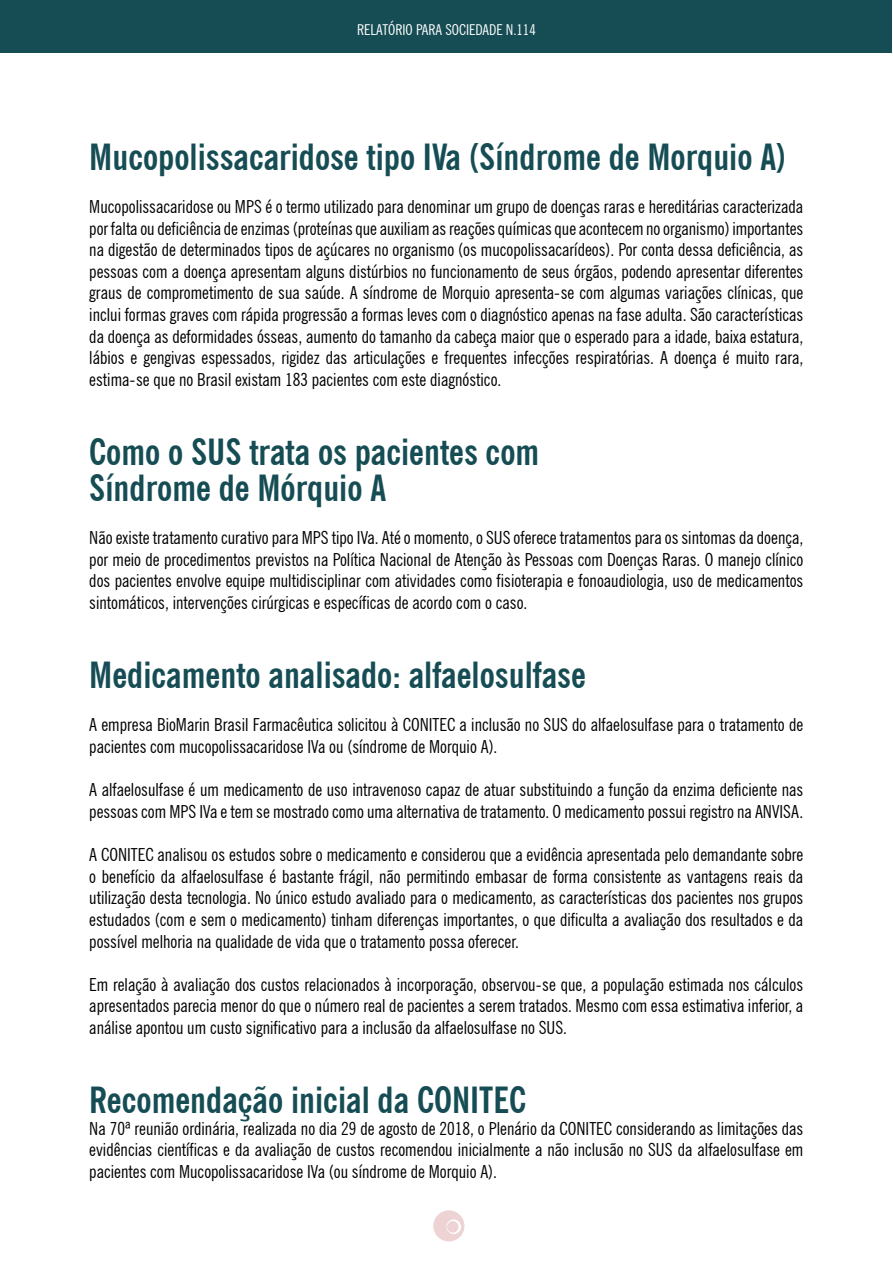
<style>
.page{position:relative;width:893px;height:1263px;background:#fff}
.page>*{position:absolute;margin:0;border:0;box-sizing:border-box;transform-origin:0 0}
.t1{font:700 condensed 36px/36px "News Gothic BT";color:#164d54}
.t2{font:condensed 18px/21.6px "News Gothic BT";color:#000;text-align:justify}
.t3{font:condensed 15px "News Gothic BT";color:#fff}
</style>
<div class="page">
<div style="left:1px;top:0;width:891px;height:52px;background:#164d54"></div>
<svg style="left:433px;top:1210px;width:31px;height:31px"></svg>
<svg style="left:447px;top:1221px;width:12px;height:12px"></svg>
<p class="t3" style="left:357px;top:20px;width:180px">RELATÓRIO PARA SOCIEDADE N.114</p>
<h1 class="t1" style="left:89px;top:139px;width:699px">Mucopolissacaridose tipo IVa (Síndrome de Morquio A)</h1>
<p class="t2" style="left:89px;top:196px;width:716px">Mucopolissacaridose ou MPS é o termo utilizado para denominar um grupo de doenças raras e hereditárias caracterizada por falta ou deficiência de enzimas (proteínas que auxiliam as reações químicas que acontecem no organismo) importantes na digestão de determinados tipos de açúcares no organismo (os mucopolissacarídeos). Por conta dessa deficiência, as pessoas com a doença apresentam alguns distúrbios no funcionamento de seus órgãos, podendo apresentar diferentes graus de comprometimento de sua saúde. A síndrome de Morquio apresenta-se com algumas variações clínicas, que inclui formas graves com rápida progressão a formas leves com o diagnóstico apenas na fase adulta. São características da doença as deformidades ósseas, aumento do tamanho da cabeça maior que o esperado para a idade, baixa estatura, lábios e gengivas espessados, rigidez das articulações e frequentes infecções respiratórias. A doença é muito rara, estima-se que no Brasil existam 183 pacientes com este diagnóstico.</p>
<h1 class="t1" style="left:89px;top:434px;width:452px">Como o SUS trata os pacientes com<br>Síndrome de Mórquio A</h1>
<p class="t2" style="left:89px;top:527px;width:716px">Não existe tratamento curativo para MPS tipo IVa. Até o momento, o SUS oferece tratamentos para os sintomas da doença, por meio de procedimentos previstos na Política Nacional de Atenção às Pessoas com Doenças Raras. O manejo clínico dos pacientes envolve equipe multidisciplinar com atividades como fisioterapia e fonoaudiologia, uso de medicamentos sintomáticos, intervenções cirúrgicas e específicas de acordo com o caso.</p>
<h1 class="t1" style="left:89px;top:657px;width:498px">Medicamento analisado: alfaelosulfase</h1>
<p class="t2" style="left:89px;top:714px;width:715px">A empresa BioMarin Brasil Farmacêutica solicitou à CONITEC a inclusão no SUS do alfaelosulfase para o tratamento de pacientes com mucopolissacaridose IVa ou (síndrome de Morquio A).</p>
<p class="t2" style="left:89px;top:779px;width:716px">A alfaelosulfase é um medicamento de uso intravenoso capaz de atuar substituindo a função da enzima deficiente nas pessoas com MPS IVa e tem se mostrado como uma alternativa de tratamento. O medicamento possui registro na ANVISA.</p>
<p class="t2" style="left:89px;top:844px;width:716px">A CONITEC analisou os estudos sobre o medicamento e considerou que a evidência apresentada pelo demandante sobre o benefício da alfaelosulfase é bastante frágil, não permitindo embasar de forma consistente as vantagens reais da utilização desta tecnologia. No único estudo avaliado para o medicamento, as características dos pacientes nos grupos estudados (com e sem o medicamento) tinham diferenças importantes, o que dificulta a avaliação dos resultados e da possível melhoria na qualidade de vida que o tratamento possa oferecer.</p>
<p class="t2" style="left:89px;top:973px;width:715px">Em relação à avaliação dos custos relacionados à incorporação, observou-se que, a população estimada nos cálculos apresentados parecia menor do que o número real de pacientes a serem tratados. Mesmo com essa estimativa inferior, a análise apontou um custo significativo para a inclusão da alfaelosulfase no SUS.</p>
<h1 class="t1" style="left:89px;top:1082px;width:438px">Recomendação inicial da CONITEC</h1>
<p class="t2" style="left:89px;top:1117px;width:716px">Na 70ª reunião ordinária, realizada no dia 29 de agosto de 2018, o Plenário da CONITEC considerando as limitações das evidências científicas e da avaliação de custos recomendou inicialmente a não inclusão no SUS da alfaelosulfase em pacientes com Mucopolissacaridose IVa (ou síndrome de Morquio A).</p>
</div>
